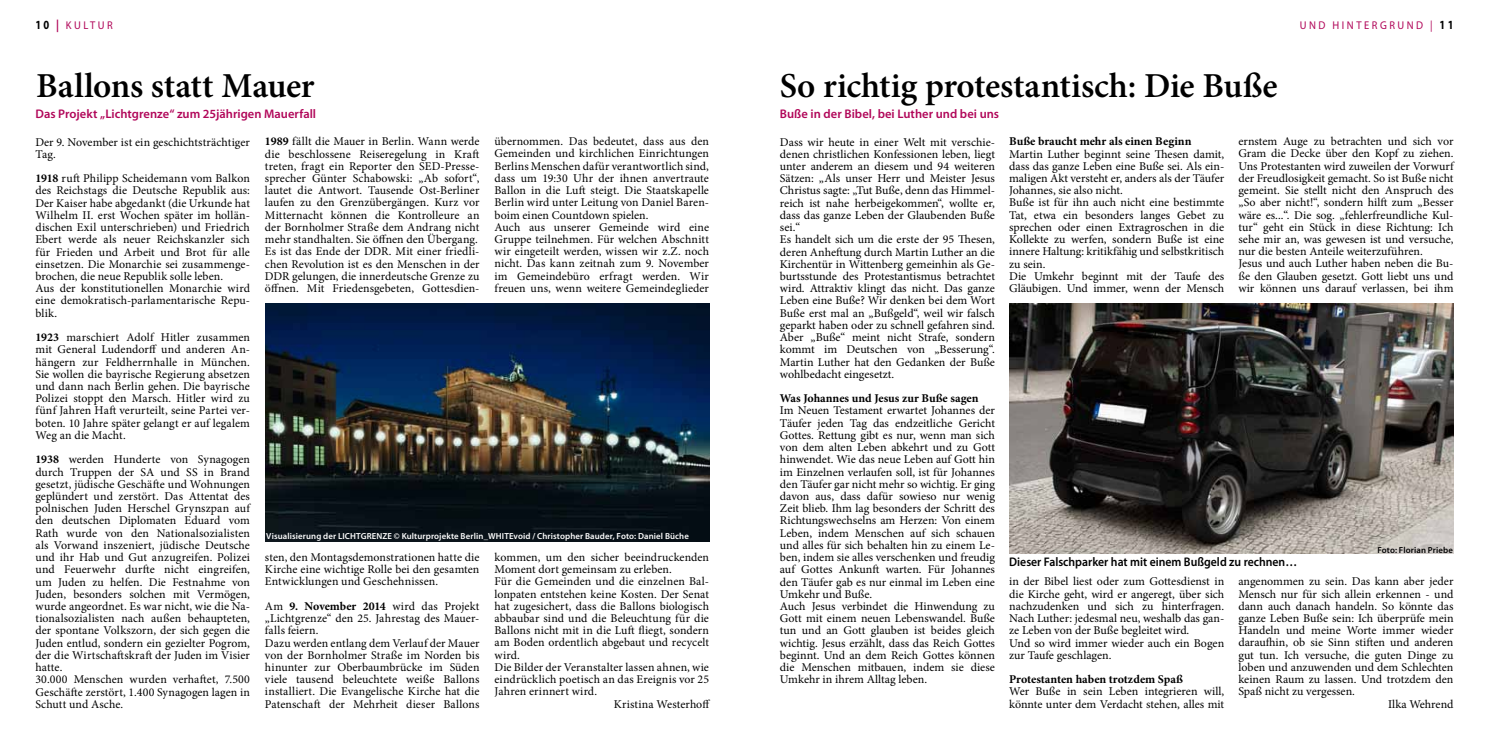
<style>
.page{position:relative;width:1489px;height:745px;background:#fff}
.page>*{position:absolute;margin:0;border:0;box-sizing:border-box;transform-origin:0 0}
.t1{font:600 35px "Minion Pro";letter-spacing:-.005em;color:#000}
.t2{font:600 12.5px "Myriad Pro";color:#b10659}
.t3{font:600 12.5px "Myriad Pro";color:#000;scale:.94 1}
.t4{font:11.88px/12.2px "Minion Pro";color:#000}
.t5{font:700 11.88px "Minion Pro";color:#000}
.t6{font:11.88px "Minion Pro";letter-spacing:.02em;color:#000}
.t7{font:11.25px "Myriad Pro";letter-spacing:.24em;color:#b10659;scale:.93 1}
.t8{font:600 8.75px "Myriad Pro";letter-spacing:.015em;color:#fff}
.t9{font:600 8.75px "Myriad Pro";letter-spacing:.015em;color:#000}
.s1{font-weight:700;font-size:12.5px;color:#000}
.s2{font-weight:700;font-size:12.5px}
.s3{font-weight:700}
</style>
<div class="page">
<img style="left:265px;top:303px;width:444px;height:237px">
<img style="left:1009px;top:303px;width:444px;height:250px">
<p class="t7" style="left:35px;top:18px;width:85px"><span class="s1">10</span> <span class="s2">|</span> KULTUR</p>
<h1 class="t1" style="left:36px;top:61px;width:280px">Ballons statt Mauer</h1>
<p class="t2" style="left:35px;top:106px;width:282px">Das Projekt „Lichtgrenze“ zum 25jährigen Mauerfall</p>
<p class="t4" style="left:35px;top:135px;width:216px">Der 9. November ist ein geschichtsträchtiger<br>Tag.</p>
<p class="t4" style="left:35px;top:172px;width:216px"><span class="s3">1918</span> ruft Philipp Scheidemann vom Balkon des Reichstags die Deutsche Republik aus:<br>Der Kaiser habe abgedankt (die Urkunde hat Wilhelm II. erst Wochen später im hollän&shy;dischen Exil unterschrieben) und Friedrich Ebert werde als neuer Reichskanzler sich für Frieden und Arbeit und Brot für alle einsetzen. Die Monarchie sei zusammenge&shy;brochen, die neue Republik solle leben.<br>Aus der konstitutionellen Monarchie wird eine demokratisch-parlamentarische Repu&shy;blik.</p>
<p class="t4" style="left:35px;top:331px;width:216px;text-align:justify"><span class="s3">1923</span> marschiert Adolf Hitler zusammen mit General Ludendorff und anderen An&shy;hängern zur Feldherrnhalle in München.<br>Sie wollen die bayrische Regierung absetzen und dann nach Berlin gehen. Die bayrische Polizei stoppt den Marsch. Hitler wird zu fünf Jahren Haft verurteilt, seine Partei ver&shy;boten. 10 Jahre später gelangt er auf legalem Weg an die Macht.</p>
<p class="t4" style="left:35px;top:453px;width:216px"><span class="s3">1938</span> werden Hunderte von Synagogen durch Truppen der SA und SS in Brand gesetzt, jüdische Geschäfte und Wohnungen geplündert und zerstört. Das Attentat des polnischen Juden Herschel Grynszpan auf den deutschen Diplomaten Eduard vom Rath wurde von den Nationalsozialisten als Vorwand inszeniert, jüdische Deutsche und ihr Hab und Gut anzugreifen. Polizei und Feuerwehr durfte nicht eingreifen, um Juden zu helfen. Die Festnahme von Juden, besonders solchen mit Vermögen, wurde angeordnet. Es war nicht, wie die Na&shy;tionalsozialisten nach außen behaupteten, der spontane Volkszorn, der sich gegen die Juden entlud, sondern ein gezielter Pogrom, der die Wirtschaftskraft der Juden im Visier hatte.<br>30.000 Menschen wurden verhaftet, 7.500<br>Geschäfte zerstört, 1.400 Synagogen lagen in Schutt und Asche.</p>
<p class="t4" style="left:494px;top:135px;width:216px">übernommen. Das bedeutet, dass aus den Gemeinden und kirchlichen Einrichtungen Berlins Menschen dafür verantwortlich sind, dass um 19:30 Uhr der ihnen anvertraute Ballon in die Luft steigt. Die Staatskapelle Berlin wird unter Leitung von Daniel Baren&shy;boim einen Countdown spielen.<br>Auch aus unserer Gemeinde wird eine Gruppe teilnehmen. Für welchen Abschnitt wir eingeteilt werden, wissen wir z.Z. noch nicht. Das kann zeitnah zum 9. November im Gemeindebüro erfragt werden. Wir freuen uns, wenn weitere Gemeindeglieder</p>
<p class="t4" style="left:265px;top:135px;width:216px"><span class="s3">1989</span> fällt die Mauer in Berlin. Wann werde die beschlossene Reiseregelung in Kraft treten, fragt ein Reporter den SED-Presse&shy;sprecher Günter Schabowski: „Ab sofort“, lautet die Antwort. Tausende Ost-Berliner laufen zu den Grenzübergängen. Kurz vor Mitternacht können die Kontrolleure an der Bornholmer Straße dem Andrang nicht mehr standhalten. Sie öffnen den Übergang.<br>Es ist das Ende der DDR. Mit einer friedli&shy;chen Revolution ist es den Menschen in der DDR gelungen, die innerdeutsche Grenze zu öffnen. Mit Friedensgebeten, Gottesdien-</p>
<p class="t8" style="left:266px;top:530px;width:424px">Visualisierung der LICHTGRENZE © Kulturprojekte Berlin_WHITEvoid / Christopher Bauder, Foto: Daniel Büche</p>
<p class="t4" style="left:494px;top:550px;width:216px">kommen, um den sicher beeindruckenden</p>
<p class="t4" style="left:494px;top:563px;width:179px">Moment dort gemeinsam zu erleben.</p>
<p class="t4" style="left:494px;top:575px;width:216px">Für die Gemeinden und die einzelnen Bal-</p>
<p class="t4" style="left:494px;top:587px;width:216px">lonpaten entstehen keine Kosten. Der Senat</p>
<p class="t4" style="left:494px;top:599px;width:216px">hat zugesichert, dass die Ballons biologisch</p>
<p class="t4" style="left:494px;top:611px;width:216px">abbaubar sind und die Beleuchtung für die</p>
<p class="t4" style="left:494px;top:624px;width:216px">Ballons nicht mit in die Luft fliegt, sondern</p>
<p class="t4" style="left:494px;top:636px;width:216px">am Boden ordentlich abgebaut und recycelt</p>
<p class="t4" style="left:494px;top:648px;width:27px">wird.</p>
<p class="t4" style="left:494px;top:660px;width:216px">Die Bilder der Veranstalter lassen ahnen, wie</p>
<p class="t4" style="left:494px;top:672px;width:216px">eindrücklich poetisch an das Ereignis vor 25</p>
<p class="t6" style="left:494px;top:683px;width:104px">Jahren erinnert wird.</p>
<p class="t4" style="left:613px;top:697px;width:98px">Kristina Westerhoff</p>
<p class="t4" style="left:265px;top:550px;width:216px;text-align:justify">sten, den Montagsdemonstrationen hatte die Kirche eine wichtige Rolle bei den gesamten Entwicklungen und Geschehnissen.</p>
<p class="t4" style="left:265px;top:599px;width:216px">Am <span class="s3">9. November 2014</span> wird das Projekt „Lichtgrenze“ den 25. Jahrestag des Mauer&shy;falls feiern.<br>Dazu werden entlang dem Verlauf der Mauer von der Bornholmer Straße im Norden bis hinunter zur Oberbaumbrücke im Süden viele tausend beleuchtete weiße Ballons installiert. Die Evangelische Kirche hat die Patenschaft der Mehrheit dieser Ballons</p>
<h1 class="t1" style="left:780px;top:61px;width:499px">So richtig protestantisch: Die Buße</h1>
<p class="t2" style="left:780px;top:106px;width:221px">Buße in der Bibel, bei Luther und bei uns</p>
<p class="t7" style="left:1299px;top:18px;width:167px">UN D H IN TERGRUN D | <span class="s1">11</span></p>
<p class="t4" style="left:780px;top:135px;width:216px">Dass wir heute in einer Welt mit verschie&shy;denen christlichen Konfessionen leben, liegt unter anderem an diesem und 94 weiteren Sätzen: „Als unser Herr und Meister Jesus Christus sagte: „Tut Buße, denn das Himmel&shy;reich ist nahe herbeigekommen“, wollte er, dass das ganze Leben der Glaubenden Buße sei.“<br>Es handelt sich um die erste der 95 Thesen, deren Anheftung durch Martin Luther an die Kirchentür in Wittenberg gemeinhin als Ge&shy;burtsstunde des Protestantismus betrachtet wird. Attraktiv klingt das nicht. Das ganze Leben eine Buße? Wir denken bei dem Wort Buße erst mal an „Bußgeld“, weil wir falsch geparkt haben oder zu schnell gefahren sind.<br>Aber „Buße“ meint nicht Strafe, sondern kommt im Deutschen von „Besserung“.<br>Martin Luther hat den Gedanken der Buße wohlbedacht eingesetzt.</p>
<p class="t5" style="left:780px;top:390px;width:200px">Was Johannes und Jesus zur Buße sagen</p>
<p class="t4" style="left:780px;top:404px;width:216px">Im Neuen Testament erwartet Johannes der Täufer jeden Tag das endzeitliche Gericht Gottes. Rettung gibt es nur, wenn man sich von dem alten Leben abkehrt und zu Gott hinwendet. Wie das neue Leben auf Gott hin im Einzelnen verlaufen soll, ist für Johannes den Täufer gar nicht mehr so wichtig. Er ging davon aus, dass dafür sowieso nur wenig Zeit blieb. Ihm lag besonders der Schritt des Richtungswechselns am Herzen: Von einem Leben, indem Menschen auf sich schauen und alles für sich behalten hin zu einem Le&shy;ben, indem sie alles verschenken und freudig auf Gottes Ankunft warten. Für Johannes den Täufer gab es nur einmal im Leben eine Umkehr und Buße.<br>Auch Jesus verbindet die Hinwendung zu Gott mit einem neuen Lebenswandel. Buße tun und an Gott glauben ist beides gleich wichtig. Jesus erzählt, dass das Reich Gottes beginnt. Und an dem Reich Gottes können die Menschen mitbauen, indem sie diese Umkehr in ihrem Alltag leben.</p>
<p class="t5" style="left:1009px;top:133px;width:184px">Buße braucht mehr als einen Beginn</p>
<p class="t4" style="left:1009px;top:147px;width:216px">Martin Luther beginnt seine Thesen damit, dass das ganze Leben eine Buße sei. Als ein&shy;maligen Akt versteht er, anders als der Täufer Johannes, sie also nicht.<br>Buße ist für ihn auch nicht eine bestimmte Tat, etwa ein besonders langes Gebet zu sprechen oder einen Extragroschen in die Kollekte zu werfen, sondern Buße ist eine innere Haltung: kritikfähig und selbstkritisch zu sein.<br>Die Umkehr beginnt mit der Taufe des Gläubigen. Und immer, wenn der Mensch</p>
<p class="t4" style="left:1238px;top:135px;width:216px">ernstem Auge zu betrachten und sich vor Gram die Decke über den Kopf zu ziehen.<br>Uns Protestanten wird zuweilen der Vorwurf der Freudlosigkeit gemacht. So ist Buße nicht gemeint. Sie stellt nicht den Anspruch des „So aber nicht!“, sondern hilft zum „Besser wäre es...“. Die sog. „fehlerfreundliche Kul&shy;tur“ geht ein Stück in diese Richtung: Ich sehe mir an, was gewesen ist und versuche, nur die besten Anteile weiterzuführen.<br>Jesus und auch Luther haben neben die Bu&shy;ße den Glauben gesetzt. Gott liebt uns und wir können uns darauf verlassen, bei ihm</p>
<p class="t9" style="left:1377px;top:544px;width:77px">Foto: Florian Priebe</p>
<p class="t3" style="left:1009px;top:554px;width:308px">Dieser Falschparker hat mit einem Bußgeld zu rechnen…</p>
<p class="t4" style="left:1009px;top:575px;width:216px">in der Bibel liest oder zum Gottesdienst in die Kirche geht, wird er angeregt, über sich nachzudenken und sich zu hinterfragen.<br>Nach Luther: jedesmal neu, weshalb das gan&shy;ze Leben von der Buße begleitet wird.<br>Und so wird immer wieder auch ein Bogen zur Taufe geschlagen.</p>
<p class="t5" style="left:1009px;top:670px;width:175px">Protestanten haben trotzdem Spaß</p>
<p class="t4" style="left:1009px;top:685px;width:216px">Wer Buße in sein Leben integrieren will, könnte unter dem Verdacht stehen, alles mit</p>
<p class="t4" style="left:1238px;top:575px;width:216px">angenommen zu sein. Das kann aber jeder</p>
<p class="t4" style="left:1238px;top:587px;width:216px">Mensch nur für sich allein erkennen - und</p>
<p class="t4" style="left:1238px;top:599px;width:216px">dann auch danach handeln. So könnte das</p>
<p class="t4" style="left:1238px;top:611px;width:216px">ganze Leben Buße sein: Ich überprüfe mein</p>
<p class="t4" style="left:1238px;top:624px;width:216px">Handeln und meine Worte immer wieder</p>
<p class="t4" style="left:1238px;top:636px;width:216px">daraufhin, ob sie Sinn stiften und anderen</p>
<p class="t4" style="left:1238px;top:648px;width:216px">gut tun. Ich versuche, die guten Dinge zu</p>
<p class="t4" style="left:1238px;top:660px;width:216px">loben und anzuwenden und dem Schlechten</p>
<p class="t4" style="left:1238px;top:672px;width:216px">keinen Raum zu lassen. Und trotzdem den</p>
<p class="t4" style="left:1238px;top:685px;width:118px">Spaß nicht zu vergessen.</p>
<p class="t4" style="left:1387px;top:697px;width:67px">Ilka Wehrend</p>
</div>
